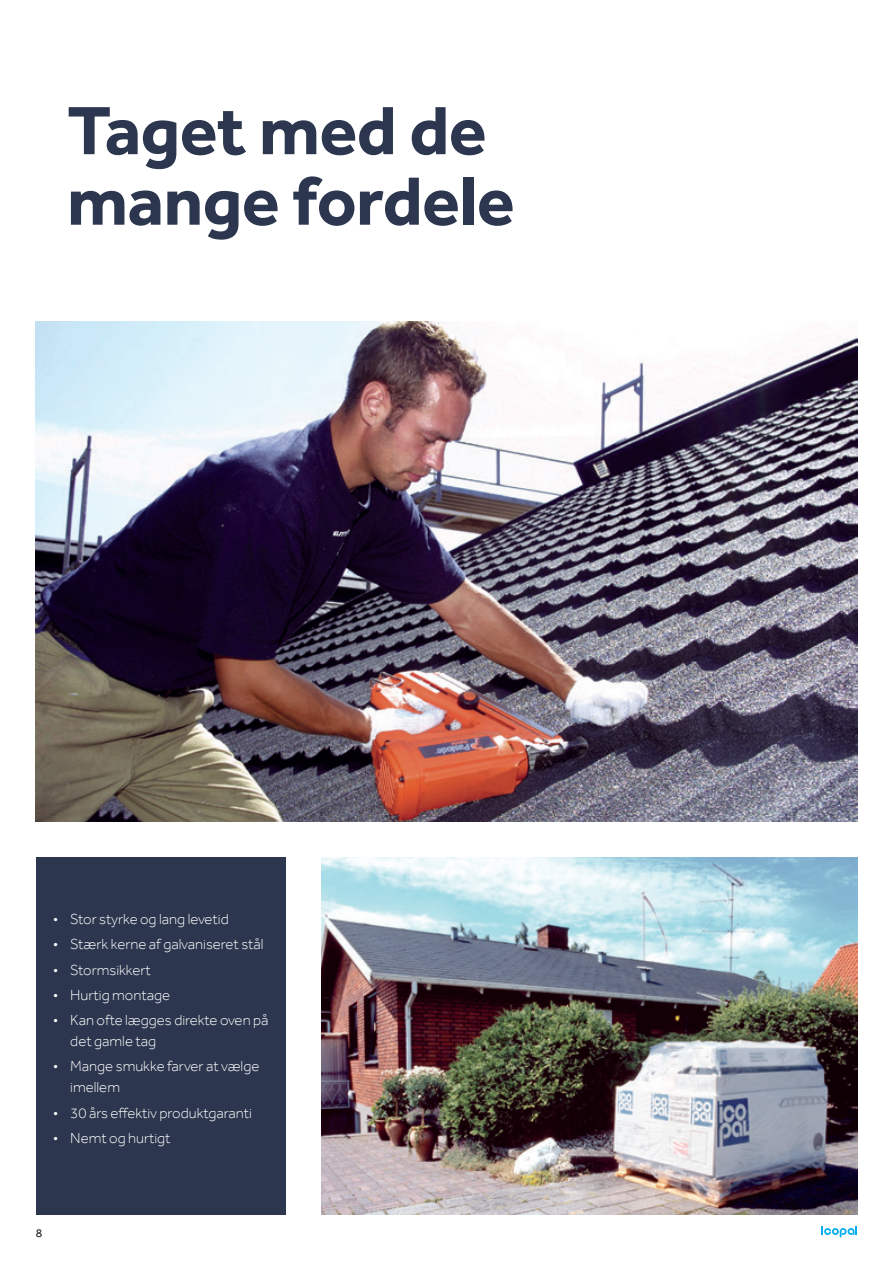
<style>
.page{position:relative;width:893px;height:1263px;background:#fff}
.page>*{position:absolute;margin:0;border:0;box-sizing:border-box;transform-origin:0 0}
.t1{font:700 70.5px/70.5px "Effra";letter-spacing:-.005em;color:#2c364e}
.t2{font:300 15px/21px "Effra";color:#fff}
.t3{font:12px "Effra";color:#231f20}
</style>
<div class="page">
<img style="left:36px;top:321px;width:821px;height:500px">
<img style="left:322px;top:857px;width:535px;height:357px">
<div style="left:36px;top:857px;width:250px;height:357px;background:#2c364e"></div>
<svg style="left:821px;top:1226px;width:36px;height:11px"></svg>
<h1 class="t1" style="left:67px;top:94px;width:449px">Taget med de mange fordele</h1>
<p class="t2" style="left:53px;top:908px;width:177px">• Stor styrke og lang levetid</p>
<p class="t2" style="left:53px;top:934px;width:212px">• Stærk kerne af galvaniseret stål</p>
<p class="t2" style="left:53px;top:959px;width:99px">• Stormsikkert</p>
<p class="t2" style="left:53px;top:984px;width:118px">• Hurtig montage</p>
<p class="t2" style="left:70px;top:1009px;width:200px;text-indent:-17px">• Kan ofte lægges direkte oven på det gamle tag</p>
<p class="t2" style="left:70px;top:1056px;width:191px;text-indent:-17px">• Mange smukke farver at vælge imellem</p>
<p class="t2" style="left:53px;top:1102px;width:200px">• 30 års effektiv produktgaranti</p>
<p class="t2" style="left:53px;top:1127px;width:119px">• Nemt og hurtigt</p>
<p class="t3" style="left:36px;top:1226px;width:8px">8</p>
</div>
